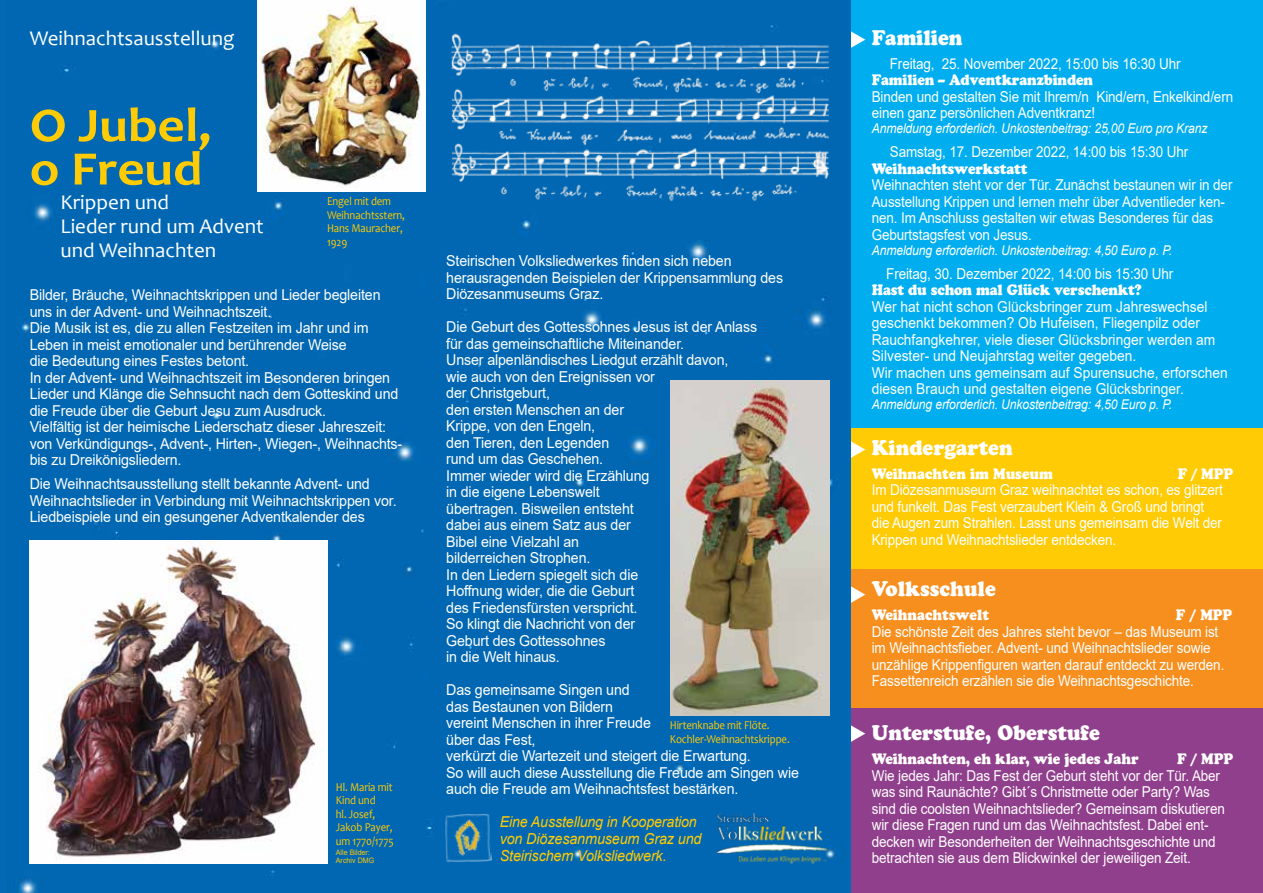
<style>
.page{position:relative;width:1263px;height:893px;background:#fff}
.page>*{position:absolute;margin:0;border:0;box-sizing:border-box;transform-origin:0 0}
.t1{font:700 48.45px/43.5px "Candara";color:#ffcb05;scale:1.09 1}
.t2{font:21px/24px "Candara";color:#fff}
.t3{font:21px "Cooper Black Std";color:#fff;scale:.92 1}
.t4{font:italic 15.15px/16.6px "Arial";letter-spacing:-.01em;color:#ffcb05;scale:.95 1}
.t5{font:15px/16.5px "Arial";letter-spacing:-.01em;color:#fff;scale:.95 1}
.t6{font:15px/16.5px "Arial";letter-spacing:-.01em;color:#fff;scale:.9 1}
.t7{font:15px/16.5px "Arial";letter-spacing:-.01em;color:#fff;scale:.92 1}
.t8{font:15px "Cooper Black Std";letter-spacing:-.01em;color:#fff;scale:.9 1}
.t9{font:italic 15px "Arial";letter-spacing:-.01em;color:#ffcb05;scale:.95 1}
.t10{font:italic 13.5px "Arial";letter-spacing:-.01em;color:#fff;scale:.9 1}
.t11{font:12px/13.5px "Candara";letter-spacing:-.01em;color:#ffcb05;scale:.9 1}
.t12{font:7.5px/7.5px "Arial";color:#ffcb05;scale:.95 1}
</style>
<div class="page">
<div style="left:842px;top:428px;width:421px;height:169px;background:#ffcb05"></div>
<div style="left:838px;top:569px;width:425px;height:177px;background:#f78f1e"></div>
<div style="left:840px;top:709px;width:423px;height:184px;background:#903f8c"></div>
<div style="left:840px;top:0;width:423px;height:428px;background:#00aeef"></div>
<div style="left:420px;top:0;width:204px;height:893px;background:#0167b2"></div>
<div style="left:0;top:0;width:420px;height:893px;background:#0167b2"></div>
<div style="left:624px;top:0;width:226px;height:893px;background:#0167b2"></div>
<img style="left:439px;top:30px;width:402px;height:188px">
<img style="left:257px;top:0;width:169px;height:191px">
<img style="left:30px;top:540px;width:297px;height:323px">
<img style="left:670px;top:380px;width:159px;height:335px">
<img style="left:715px;top:810px;width:114px;height:55px">
<img style="left:445px;top:814px;width:46px;height:49px">
<img style="left:118px;top:399px;width:48px;height:29px">
<img style="left:479px;top:472px;width:48px;height:28px">
<svg style="left:850px;top:586px;width:1px;height:17px"></svg>
<h2 class="t2" style="left:30px;top:26px;width:206px">Weihnachtsausstellung</h2>
<h1 class="t1" style="left:30px;top:103px;width:168px">O Jubel, o Freud</h1>
<h2 class="t2" style="left:60px;top:189px;width:205px">Krippen und<br>Lieder rund um Advent und Weihnachten</h2>
<p class="t5" style="left:30px;top:286px;width:394px">Bilder, Bräuche, Weihnachtskrippen und Lieder begleiten uns in der Advent- und Weihnachtszeit.<br>Die Musik ist es, die zu allen Festzeiten im Jahr und im Leben in meist emotionaler und berührender Weise<br>die Bedeutung eines Festes betont.<br>In der Advent- und Weihnachtszeit im Besonderen bringen Lieder und Klänge die Sehnsucht nach dem Gotteskind und die Freude über die Geburt Jesu zum Ausdruck.<br>Vielfältig ist der heimische Liederschatz dieser Jahreszeit: von Verkündigungs-, Advent-, Hirten-, Wiegen-, Weihnachts&shy;bis zu Dreikönigsliedern.</p>
<p class="t5" style="left:30px;top:475px;width:388px">Die Weihnachtsausstellung stellt bekannte Advent- und<br>Weihnachtslieder in Verbindung mit Weihnachtskrippen vor.<br>Liedbeispiele und ein gesungener Adventkalender des</p>
<p class="t11" style="left:327px;top:194px;width:88px">Engel mit dem<br>Weihnachtsstern,<br>Hans Mauracher,<br>1929</p>
<p class="t11" style="left:336px;top:780px;width:66px">Hl. Maria mit<br>Kind und<br>hl. Josef,<br>Jakob Payer, um 1770/1775</p>
<p class="t12" style="left:336px;top:849px;width:42px">Alle Bilder:<br>Archiv DMG</p>
<p class="t5" style="left:446px;top:252px;width:356px">Steirischen Volksliedwerkes finden sich neben herausragenden Beispielen der Krippensammlung des<br>Diözesanmuseums Graz.</p>
<p class="t5" style="left:446px;top:318px;width:329px">Die Geburt des Gottessohnes Jesus ist der Anlass für das gemeinschaftliche Miteinander.<br>Unser alpenländisches Liedgut erzählt davon,<br>wie auch von den Ereignissen vor<br>der Christgeburt,<br>den ersten Menschen an der<br>Krippe, von den Engeln,<br>den Tieren, den Legenden<br>rund um das Geschehen.<br>Immer wieder wird die Erzählung<br>in die eigene Lebenswelt<br>übertragen. Bisweilen entsteht<br>dabei aus einem Satz aus der<br>Bibel eine Vielzahl an<br>bilderreichen Strophen.<br>In den Liedern spiegelt sich die<br>Hoffnung wider, die die Geburt<br>des Friedensfürsten verspricht.<br>So klingt die Nachricht von der<br>Geburt des Gottessohnes<br>in die Welt hinaus.</p>
<p class="t5" style="left:446px;top:681px;width:373px">Das gemeinsame Singen und<br>das Bestaunen von Bildern<br>vereint Menschen in ihrer Freude<br>über das Fest,<br>verkürzt die Wartezeit und steigert die Erwartung.<br>So will auch diese Ausstellung die Freude am Singen wie auch die Freude am Weihnachtsfest bestärken.</p>
<p class="t9" style="left:500px;top:812px;width:209px">Eine Ausstellung in Kooperation</p>
<p class="t4" style="left:500px;top:830px;width:214px">von Diözesanmuseum Graz und<br>Steirischem Volksliedwerk.</p>
<p class="t11" style="left:670px;top:718px;width:135px">Hirtenknabe mit Flöte.<br>Kochler-Weihnachtskrippe.</p>
<h2 class="t3" style="left:848px;top:25px;width:126px">◆ Familien</h2>
<p class="t6" style="left:890px;top:55px;width:325px">Freitag, 25. November 2022, 15:00 bis 16:30 Uhr</p>
<p class="t8" style="left:872px;top:71px;width:247px">Familien – Adventkranzbinden</p>
<p class="t6" style="left:872px;top:88px;width:403px">Binden und gestalten Sie mit Ihrem/n Kind/ern, Enkelkind/ern einen ganz persönlichen Adventkranz!</p>
<p class="t10" style="left:872px;top:120px;width:375px">Anmeldung erforderlich. Unkostenbeitrag: 25,00 Euro pro Kranz</p>
<p class="t6" style="left:890px;top:144px;width:333px">Samstag, 17. Dezember 2022, 14:00 bis 15:30 Uhr</p>
<p class="t8" style="left:872px;top:160px;width:174px">Weihnachtswerkstatt</p>
<p class="t6" style="left:872px;top:177px;width:402px">Weihnachten steht vor der Tür. Zunächst bestaunen wir in der Ausstellung Krippen und lernen mehr über Adventlieder ken&shy;nen. Im Anschluss gestalten wir etwas Besonderes für das Geburtstagsfest von Jesus.</p>
<p class="t10" style="left:872px;top:241px;width:335px">Anmeldung erforderlich. Unkostenbeitrag: 4,50 Euro p. P.</p>
<p class="t6" style="left:886px;top:265px;width:321px">Freitag, 30. Dezember 2022, 14:00 bis 15:30 Uhr</p>
<p class="t8" style="left:872px;top:281px;width:301px">Hast du schon mal Glück verschenkt?</p>
<p class="t7" style="left:872px;top:298px;width:388px">Wer hat nicht schon Glücksbringer zum Jahreswechsel geschenkt bekommen? Ob Hufeisen, Fliegenpilz oder Rauchfangkehrer, viele dieser Glücksbringer werden am Silvester- und Neujahrstag weiter gegeben.<br>Wir machen uns gemeinsam auf Spurensuche, erforschen diesen Brauch und gestalten eigene Glücksbringer.</p>
<p class="t10" style="left:872px;top:396px;width:335px">Anmeldung erforderlich. Unkostenbeitrag: 4,50 Euro p. P.</p>
<h2 class="t3" style="left:848px;top:435px;width:180px">◆ Kindergarten</h2>
<p class="t8" style="left:872px;top:464px;width:203px">Weihnachten im Museum</p>
<p class="t8" style="left:1178px;top:464px;width:63px">F / MPP</p>
<p class="t6" style="left:872px;top:482px;width:392px">Im Diözesanmuseum Graz weihnachtet es schon, es glitzert und funkelt. Das Fest verzaubert Klein &amp; Groß und bringt die Augen zum Strahlen. Lasst uns gemeinsam die Welt der Krippen und Weihnachtslieder entdecken.</p>
<h2 class="t3" style="left:872px;top:576px;width:136px">Volksschule</h2>
<p class="t8" style="left:872px;top:606px;width:132px">Weihnachtswelt</p>
<p class="t8" style="left:1176px;top:606px;width:64px">F / MPP</p>
<p class="t6" style="left:872px;top:623px;width:393px">Die schönste Zeit des Jahres steht bevor – das Museum ist im Weihnachtsfieber. Advent- und Weihnachtslieder sowie unzählige Krippenfiguren warten darauf entdeckt zu werden.<br>Fassettenreich erzählen sie die Weihnachtsgeschichte.</p>
<h2 class="t3" style="left:848px;top:720px;width:275px">◆ Unterstufe, Oberstufe</h2>
<p class="t8" style="left:872px;top:750px;width:298px">Weihnachten, eh klar, wie jedes Jahr</p>
<p class="t8" style="left:1177px;top:750px;width:64px">F / MPP</p>
<p class="t6" style="left:872px;top:767px;width:394px">Wie jedes Jahr: Das Fest der Geburt steht vor der Tür. Aber was sind Raunächte? Gibt´s Christmette oder Party? Was sind die coolsten Weihnachtslieder? Gemeinsam diskutieren wir diese Fragen rund um das Weihnachtsfest. Dabei ent&shy;decken wir Besonderheiten der Weihnachtsgeschichte und betrachten sie aus dem Blickwinkel der jeweiligen Zeit.</p>
</div>
